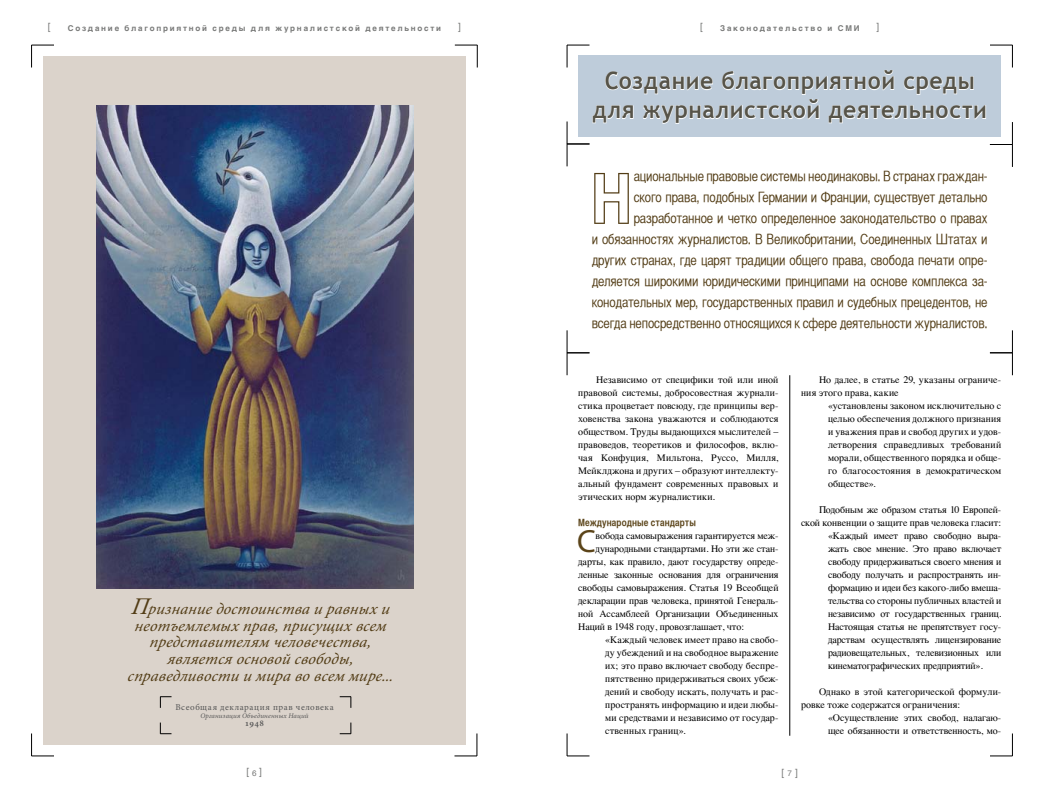
<style>
.page{position:relative;width:1044px;height:792px;background:#fff}
.page>*{position:absolute;margin:0;border:0;box-sizing:border-box;transform-origin:0 0}
.t1{font:66.5px "Helvetica CY Bold";color:#fff}
.t2{font:32.2px "Myriad Pro";color:#5b4419}
.t3{font:700 24px/29px "Trebuchet MS";letter-spacing:.025em;color:#575449;text-align:center;scale:.95 1}
.t4{font:italic 16px/17px "Minion Pro";letter-spacing:.005em;color:#523c15;text-align:center}
.t5{font:14px/21px "Helvetica CY Plain";letter-spacing:-.015em;color:#523c15;text-align:right}
.t6{font:10px/13px "Times";letter-spacing:-.005em;color:#000;text-align:justify}
.t7{font:10px/13px "Times";letter-spacing:.015em;color:#000}
.t8{font:10px "Helvetica CY Bold";letter-spacing:.01em;color:#5b4419}
.t9{font:10px "Times";letter-spacing:.025em;color:#000}
.t10{font:10px "Helvetica";color:#787978}
.t11{font:9px "Minion Pro";letter-spacing:.065em;color:#565656}
.t12{font:600 9px "Minion Pro";color:#565656}
.t13{font:700 8px "Helvetica";letter-spacing:.225em;color:#787978}
.t14{font:italic 7px "Minion Pro";letter-spacing:.015em;color:#565656}
.s1{font-size:24px}
.s2{font-size:8px}
</style>
<div class="page">
<svg style="left:31px;top:45px;width:23px;height:23px"></svg>
<svg style="left:455px;top:45px;width:23px;height:23px"></svg>
<svg style="left:31px;top:734px;width:23px;height:23px"></svg>
<svg style="left:454px;top:734px;width:24px;height:23px"></svg>
<svg style="left:567px;top:734px;width:23px;height:23px"></svg>
<svg style="left:990px;top:734px;width:23px;height:23px"></svg>
<svg style="left:567px;top:330px;width:23px;height:45px"></svg>
<svg style="left:567px;top:45px;width:446px;height:179px"></svg>
<svg style="left:990px;top:330px;width:23px;height:45px"></svg>
<hr style="left:790px;top:375px;width:1px;height:361px;background:#000">
<div style="left:43px;top:56px;width:423px;height:689px;background:#dbd3cb"></div>
<svg style="left:340px;top:697px;width:12px;height:11px"></svg>
<svg style="left:340px;top:723px;width:12px;height:12px"></svg>
<svg style="left:160px;top:697px;width:12px;height:11px"></svg>
<svg style="left:160px;top:723px;width:12px;height:12px"></svg>
<img style="left:97px;top:105px;width:317px;height:484px">
<p class="t10" style="left:48px;top:19px;width:4px">[</p>
<p class="t13" style="left:68px;top:21px;width:375px">Создание благоприятной среды для журналистской деятельности</p>
<p class="t10" style="left:458px;top:19px;width:4px">]</p>
<p class="t10" style="left:700px;top:19px;width:4px">[</p>
<p class="t13" style="left:720px;top:21px;width:141px">Законодательство и СМИ</p>
<p class="t10" style="left:876px;top:19px;width:4px">]</p>
<h3 class="t3" style="left:592px;top:66px;width:417px">Создание благоприятной среды для журналистской деятельности</h3>
<h3 class="t4" style="left:127px;top:600px;width:271px"><span class="s1">П</span>ризнаниедостоинства и равных и неотъемлемых прав,присущих всем представителям человечества, является основой свободы, справедливости и мира во всем мире...</h3>
<p class="t11" style="left:175px;top:702px;width:160px">Всеобщая декларация прав человека</p>
<p class="t14" style="left:200px;top:711px;width:110px">Организация Объединенных Наций</p>
<p class="t12" style="left:245px;top:717px;width:21px">1948</p>
<p class="t5" style="left:592px;top:165px;width:398px">ациональные правовые системы неодинаковы. В странах граждан-<br>ского права, подобных Германии и Франции, существует детально разработанное и четко определенное законодательство о правах<br>и обязанностях журналистов. В Великобритании, Соединенных Штатах и других странах, где царят традиции общего права, свобода печати опре&shy;деляется широкими юридическими принципами на основе комплекса за&shy;конодательных мер, государственных правил и судебных прецедентов, не всегда непосредственно относящихся к сфере деятельности журналистов.</p>
<h1 class="t1" style="left:592px;top:159px;width:41px">Н</h1>
<p class="t6" style="left:578px;top:372px;width:202px;text-indent:18px">Независимо от специфики той или иной правовой системы, добросовестная журнали&shy;стика процветает повсюду, где принципы вер&shy;ховенства закона уважаются и соблюдаются обществом. Труды выдающихся мыслителей – правоведов, теоретиков и философов, вклю&shy;чая Конфуция, Мильтона, Руссо, Милля, Мейклджона и других – образуют интеллекту&shy;альный фундамент современных правовых и этических норм журналистики.</p>
<p class="t8" style="left:578px;top:516px;width:119px">Международные стандарты</p>
<h2 class="t2" style="left:577px;top:521px;width:20px">С</h2>
<p class="t6" style="left:596px;top:528px;width:184px">вобода самовыражения гарантируется меж-</p>
<p class="t6" style="left:596px;top:541px;width:184px">дународными стандартами. Но эти же стан-</p>
<p class="t6" style="left:578px;top:554px;width:202px">дарты, как правило, дают государству опреде-</p>
<p class="t6" style="left:578px;top:567px;width:202px">ленные законные основания для ограничения</p>
<p class="t6" style="left:578px;top:580px;width:202px">свободы самовыражения. Статья 19 Всеобщей</p>
<p class="t6" style="left:578px;top:593px;width:202px">декларации прав человека, принятой Генераль-</p>
<p class="t6" style="left:578px;top:606px;width:202px">ной Ассамблеей Организации Объединенных</p>
<p class="t6" style="left:578px;top:619px;width:167px">Наций в 1948 году, провозглашает, что:</p>
<p class="t6" style="left:605px;top:632px;width:175px">«Каждый человек имеет право на свобо-</p>
<p class="t6" style="left:605px;top:645px;width:175px">ду убеждений и на свободное выражение</p>
<p class="t6" style="left:605px;top:658px;width:175px">их; это право включает свободу беспре-</p>
<p class="t6" style="left:605px;top:671px;width:175px">пятственно придерживаться своих убеж-</p>
<p class="t6" style="left:605px;top:684px;width:175px">дений и свободу искать, получать и рас-</p>
<p class="t7" style="left:605px;top:697px;width:175px">пространять информацию и идеи любы-</p>
<p class="t6" style="left:605px;top:710px;width:175px">ми средствами и независимо от государ-</p>
<p class="t9" style="left:605px;top:721px;width:82px">ственных границ».</p>
<p class="t7" style="left:801px;top:372px;width:202px;text-indent:18px">Но далее, в статье 29, указаны ограниче&shy;ния этого права, какие</p>
<p class="t6" style="left:828px;top:398px;width:175px">«установлены законом исключительно с целью обеспечения должного признания и уважения прав и свобод других и удов&shy;летворения справедливых требований морали, общественного порядка и обще&shy;го благосостояния в демократическом обществе».</p>
<p class="t6" style="left:819px;top:502px;width:184px">Подобным же образом статья 10 Европей-</p>
<p class="t6" style="left:801px;top:515px;width:202px">ской конвенции о защите прав человека гласит:</p>
<p class="t6" style="left:828px;top:528px;width:175px">«Каждый имеет право свободно выра-</p>
<p class="t6" style="left:828px;top:541px;width:175px">жать свое мнение. Это право включает</p>
<p class="t6" style="left:828px;top:554px;width:175px">свободу придерживаться своего мнения и</p>
<p class="t6" style="left:828px;top:567px;width:175px">свободу получать и распространять ин-</p>
<p class="t6" style="left:828px;top:580px;width:175px">формацию и идеи без какого-либо вмеша-</p>
<p class="t6" style="left:828px;top:593px;width:175px">тельства со стороны публичных властей и</p>
<p class="t6" style="left:828px;top:606px;width:175px">независимо от государственных границ.</p>
<p class="t6" style="left:828px;top:619px;width:175px">Настоящая статья не препятствует госу-</p>
<p class="t6" style="left:828px;top:632px;width:175px">дарствам осуществлять лицензирование</p>
<p class="t6" style="left:828px;top:645px;width:175px">радиовещательных, телевизионных или</p>
<p class="t6" style="left:828px;top:658px;width:156px">кинематографических предприятий».</p>
<p class="t6" style="left:801px;top:684px;width:202px;text-indent:18px">Однако в этой категорической формули&shy;ровке тоже содержатся ограничения:</p>
<p class="t6" style="left:828px;top:710px;width:175px">«Осуществление этих свобод, налагаю&shy;щее обязанности и ответственность, мо-</p>
<p class="t10" style="left:246px;top:764px;width:17px">[<span class="s2">6</span>]</p>
<p class="t10" style="left:781px;top:765px;width:18px">[<span class="s2">7</span>]</p>
</div>
